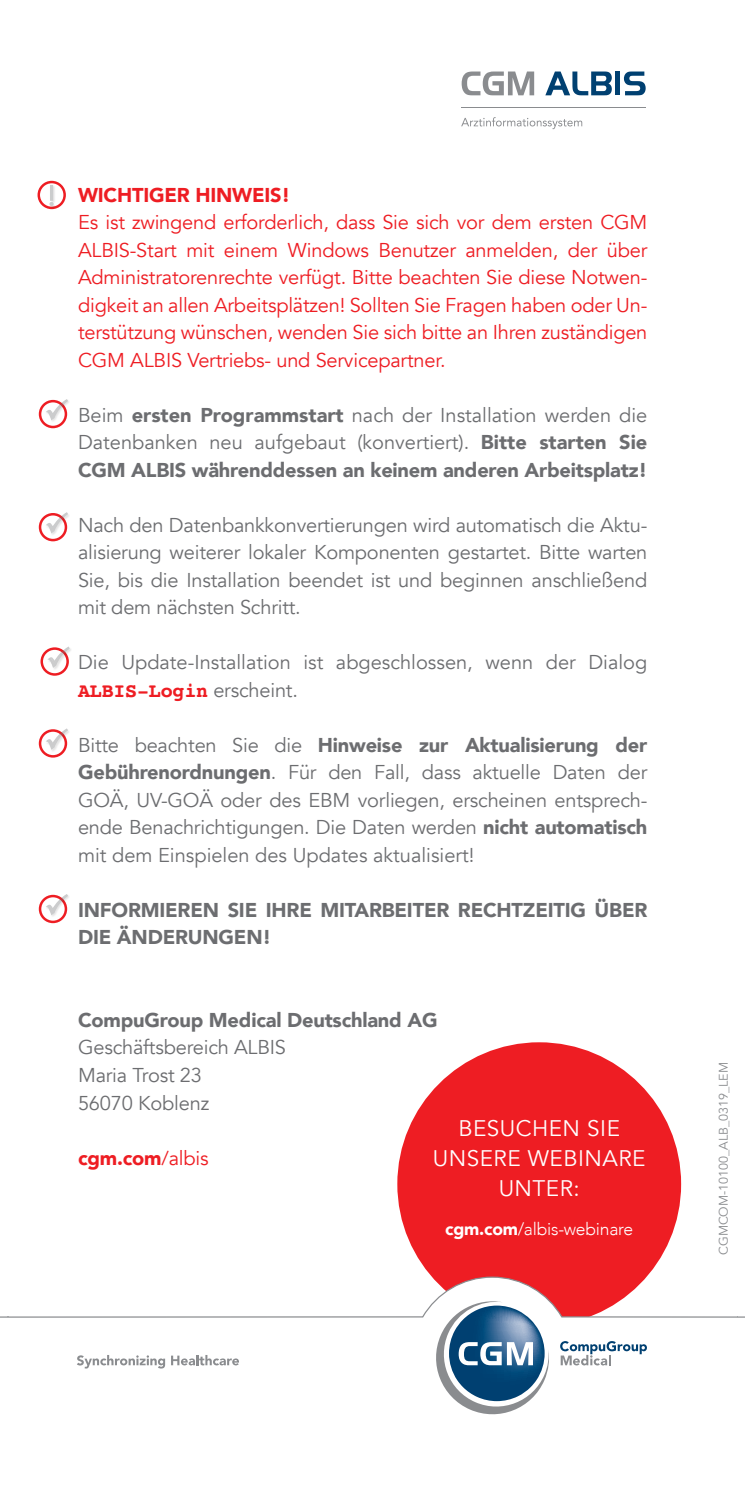
<style>
.page{position:relative;width:745px;height:1489px;background:#fff}
.page>*{position:absolute;margin:0;border:0;box-sizing:border-box;transform-origin:0 0}
.t1{font:22.5px/30px "Avenir";letter-spacing:.02em;color:#fff;text-align:center}
.t2{font:20px/27.5px "Avenir";letter-spacing:-.01em;color:#6c6d70;text-align:justify}
.t3{font:20px/27.5px "Avenir";letter-spacing:-.01em;color:#ee1d23;text-align:justify}
.t4{font:900 20px/27.5px "Avenir";letter-spacing:-.01em;color:#6c6d70;text-align:justify}
.t5{font:900 20px "Avenir";letter-spacing:-.01em;color:#ee1d23}
.t6{font:700 20px "Courier";letter-spacing:-.01em;color:#ee1d23}
.t7{font:300 17.5px "Avenir";letter-spacing:-.015em;color:#fff}
.t8{font:12.5px "Avenir";color:#8a8c8f}
.s1{font-weight:400}
.s2{font-family:"Avenir";font-weight:400;color:#6c6d70}
.s3{font-weight:900}
</style>
<div class="page">
<div style="left:39px;top:400px;width:28px;height:28px;border:2px solid #ee1d23;border-radius:50%"></div>
<div style="left:45px;top:399px;width:26px;height:24px;background:#fff"></div>
<div style="left:39px;top:513px;width:28px;height:28px;border:2px solid #ee1d23;border-radius:50%"></div>
<div style="left:45px;top:512px;width:26px;height:24px;background:#fff"></div>
<div style="left:40px;top:647px;width:29px;height:28px;border:2px solid #ee1d23;border-radius:50%"></div>
<div style="left:46px;top:646px;width:27px;height:25px;background:#fff"></div>
<div style="left:39px;top:729px;width:28px;height:28px;border:2px solid #ee1d23;border-radius:50%"></div>
<div style="left:45px;top:728px;width:26px;height:24px;background:#fff"></div>
<div style="left:39px;top:894px;width:28px;height:29px;border:2px solid #ee1d23;border-radius:50%"></div>
<div style="left:45px;top:894px;width:26px;height:24px;background:#fff"></div>
<div style="left:37px;top:181px;width:29px;height:28px;border:2px solid #ee1d23;border-radius:50%"></div>
<div style="left:50px;top:185px;width:6px;height:24px;background:#e21d22"></div>
<svg style="left:48px;top:185px;width:7px;height:22px"></svg>
<div style="left:397px;top:1042px;width:283px;height:283px;background:#ee1d23;border-radius:50%"></div>
<svg style="left:0;top:1275px;width:744px;height:140px"></svg>
<hr style="left:461px;top:107px;width:184px;height:1px;background:#8a8c8f">
<svg style="left:461px;top:117px;width:121px;height:12px"></svg>
<svg style="left:461px;top:71px;width:73px;height:24px"></svg>
<svg style="left:545px;top:71px;width:66px;height:24px"></svg>
<div style="left:615px;top:71px;width:5px;height:24px;background:#004071"></div>
<svg style="left:623px;top:71px;width:22px;height:24px"></svg>
<svg style="left:44px;top:399px;width:25px;height:23px"></svg>
<svg style="left:44px;top:512px;width:25px;height:23px"></svg>
<svg style="left:46px;top:646px;width:25px;height:24px"></svg>
<svg style="left:44px;top:728px;width:25px;height:23px"></svg>
<svg style="left:44px;top:894px;width:25px;height:23px"></svg>
<p class="t5" style="left:78px;top:177px;width:214px">WICHTIGER HINWEIS!</p>
<p class="t3" style="left:78px;top:209px;width:570px">Es ist zwingend erforderlich, dass Sie sich vor dem ersten CGM ALBIS-Start mit einem Windows Benutzer anmelden, der über Administratorenrechte verfügt. Bitte beachten Sie diese Notwen&shy;digkeit an allen Arbeitsplätzen! Sollten Sie Fragen haben oder Un&shy;terstützung wünschen, wenden Sie sich bitte an Ihren zuständigen CGM ALBIS Vertriebs- und Servicepartner.</p>
<p class="t4" style="left:78px;top:400px;width:570px"><span class="s1">Beim</span> ersten Programmstart <span class="s1">nach der Installation werden die Datenbanken neu aufgebaut (konvertiert).</span> Bitte starten Sie CGM ALBIS währenddessen an keinem anderen Arbeitsplatz!</p>
<p class="t2" style="left:78px;top:511px;width:570px">Nach den Datenbankkonvertierungen wird automatisch die Aktu&shy;alisierung weiterer lokaler Komponenten gestartet. Bitte warten Sie, bis die Installation beendet ist und beginnen anschließend mit dem nächsten Schritt.</p>
<p class="t2" style="left:78px;top:649px;width:570px">Die Update-Installation ist abgeschlossen, wenn der Dialog</p>
<p class="t6" style="left:78px;top:674px;width:221px">ALBIS-Login <span class="s2">erscheint.</span></p>
<p class="t2" style="left:78px;top:731px;width:570px">Bitte beachten Sie die <span class="s3">Hinweise zur Aktualisierung der Gebührenordnungen</span>. Für den Fall, dass aktuelle Daten der GOÄ, UV-GOÄ oder des EBM vorliegen, erscheinen entsprech&shy;ende Benachrichtigungen. Die Daten werden <span class="s3">nicht automatisch </span>mit dem Einspielen des Updates aktualisiert!</p>
<p class="t4" style="left:78px;top:895px;width:570px">INFORMIEREN SIE IHRE MITARBEITER RECHTZEITIG ÜBER<br>DIE ÄNDERUNGEN!</p>
<p class="t4" style="left:78px;top:1005px;width:361px">CompuGroup Medical Deutschland AG</p>
<p class="t2" style="left:78px;top:1034px;width:209px;text-align:left">Geschäftsbereich ALBIS<br>Maria Trost 23<br>56070 Koblenz</p>
<p class="t5" style="left:78px;top:1140px;width:132px">cgm.com<span class="s1">/albis</span></p>
<p class="t1" style="left:432px;top:1113px;width:214px">BESUCHEN SIE<br>UNSERE WEBINARE<br>UNTER:</p>
<p class="t7" style="left:445px;top:1218px;width:189px"><span class="s3">cgm.com</span>/albis-webinare</p>
<p class="t8" style="left:715px;top:1254px;width:194px;rotate:-90deg">CGMCOM-10100_ALB_0319_LEM</p>
</div>
